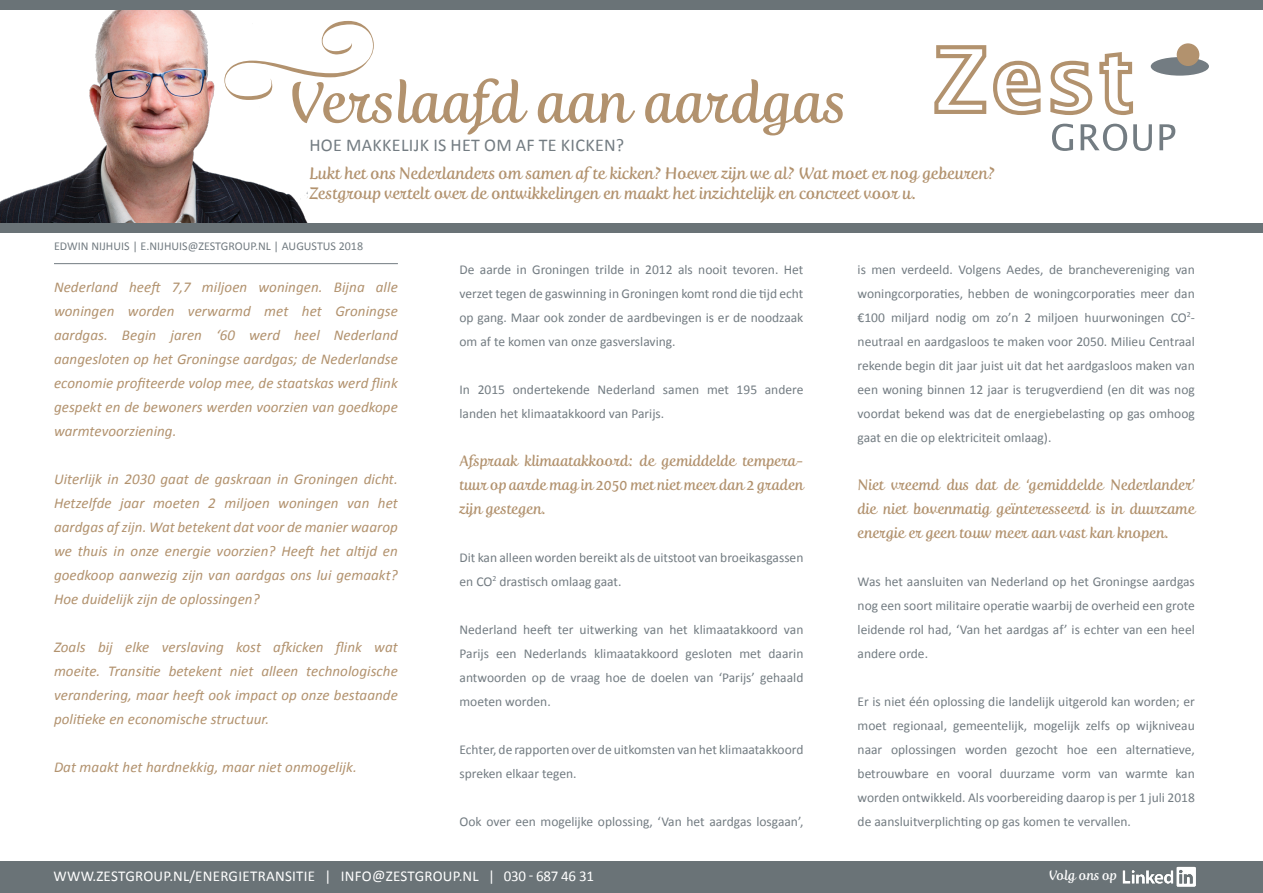
<style>
.page{position:relative;width:1263px;height:893px;background:#fff}
.page>*{position:absolute;margin:0;border:0;box-sizing:border-box;transform-origin:0 0}
.t1{font:150px "Nymphette";color:#b2926e}
.t2{font:57px "Fertigo Pro Script";color:#b2926e}
.t3{font:18px "Calibri";letter-spacing:.02em;color:#737c82}
.t4{font:16.5px "Fertigo Pro Script";color:#b2926e}
.t5{font:italic 15px/24px "Calibri";letter-spacing:.005em;color:#b2926e;text-align:justify}
.t6{font:15px/24px "Fertigo Pro Script";color:#b2926e;text-align:justify}
.t7{font:15px "Calibri";letter-spacing:.02em;color:#fff}
.t8{font:13.5px/24px "Calibri";color:#737c82;text-align:justify}
.t9{font:13.5px "Fertigo Pro Script";color:#fff}
.t10{font:12px "Calibri";color:#737c82}
</style>
<div class="page">
<div style="left:0;top:861px;width:1263px;height:32px;background:#6a7377"></div>
<svg style="left:1052px;top:124px;width:21px;height:27px"></svg>
<svg style="left:1080px;top:124px;width:47px;height:27px"></svg>
<svg style="left:1133px;top:124px;width:19px;height:27px"></svg>
<svg style="left:1159px;top:124px;width:16px;height:26px"></svg>
<svg style="left:934px;top:45px;width:52px;height:69px"></svg>
<svg style="left:993px;top:61px;width:47px;height:54px"></svg>
<svg style="left:1050px;top:61px;width:42px;height:54px"></svg>
<svg style="left:1099px;top:52px;width:34px;height:63px"></svg>
<div style="left:1151px;top:57px;width:58px;height:19px;background:#737c82;border-radius:50%"></div>
<div style="left:1177px;top:43px;width:22px;height:23px;background:#b2926e;border-radius:50%"></div>
<img style="left:0;top:10px;width:307px;height:213px">
<div style="left:0;top:223px;width:1263px;height:10px;background:#6a7377"></div>
<div style="left:0;top:0;width:1263px;height:10px;background:#6a7377"></div>
<img style="left:1123px;top:866px;width:73px;height:20px">
<hr style="left:54px;top:263px;width:344px;height:1px;background:#737c82">
<p class="t1" style="left:221px;top:-31px;width:158px">K</p>
<p class="t3" style="left:309px;top:132px;width:316px">HOE MAKKELIJK IS HET OM AF TE KICKEN?</p>
<p class="t4" style="left:309px;top:163px;width:687px">Lukt het ons Nederlanders om samen af te kicken? Hoever zijn we al? Wat moet er nog gebeuren?</p>
<p class="t4" style="left:309px;top:183px;width:609px">Zestgroup vertelt over de ontwikkelingen en maakt het inzichtelijk en concreet voor u.</p>
<p class="t2" style="left:288px;top:70px;width:560px">Verslaafd aan aardgas</p>
<p class="t10" style="left:54px;top:238px;width:311px">EDWIN NIJHUIS | E.NIJHUIS@ZESTGROUP.NL | AUGUSTUS 2018</p>
<p class="t5" style="left:54px;top:275px;width:345px">Nederland heeft 7,7 miljoen woningen. Bijna alle woningen worden verwarmd met het Groningse aardgas. Begin jaren ‘60 werd heel Nederland aangesloten op het Groningse aardgas; de Nederlandse economie profiteerde volop mee, de staatskas werd flink gespekt en de bewoners werden voorzien van goedkope warmtevoorziening.</p>
<p class="t5" style="left:54px;top:467px;width:345px">Uiterlijk in 2030 gaat de gaskraan in Groningen dicht.<br>Hetzelfde jaar moeten 2 miljoen woningen van het aardgas af zijn. Wat betekent dat voor de manier waarop we thuis in onze energie voorzien? Heeft het altijd en goedkoop aanwezig zijn van aardgas ons lui gemaakt?<br>Hoe duidelijk zijn de oplossingen?</p>
<p class="t5" style="left:54px;top:635px;width:345px">Zoals bij elke verslaving kost afkicken flink wat moeite. Transitie betekent niet alleen technologische verandering, maar heeft ook impact op onze bestaande politieke en economische structuur.</p>
<p class="t5" style="left:54px;top:755px;width:304px">Dat maakt het hardnekkig, maar niet onmogelijk.</p>
<p class="t8" style="left:459px;top:257px;width:345px">De aarde in Groningen trilde in 2012 als nooit tevoren. Het verzet tegen de gaswinning in Groningen komt rond die tijd echt op gang. Maar ook zonder de aardbevingen is er de noodzaak om af te komen van onze gasverslaving.</p>
<p class="t8" style="left:459px;top:377px;width:345px">In 2015 ondertekende Nederland samen met 195 andere landen het klimaatakkoord van Parijs.</p>
<p class="t6" style="left:459px;top:449px;width:345px">Afspraak klimaatakkoord: de gemiddelde tempera&shy;tuur op aarde mag in 2050 met niet meer dan 2 graden zijn gestegen.</p>
<p class="t8" style="left:459px;top:545px;width:345px">Dit kan alleen worden bereikt als de uitstoot van broeikasgassen en CO<sup>2</sup> drastisch omlaag gaat.</p>
<p class="t8" style="left:459px;top:617px;width:345px">Nederland heeft ter uitwerking van het klimaatakkoord van Parijs een Nederlands klimaatakkoord gesloten met daarin antwoorden op de vraag hoe de doelen van ‘Parijs’ gehaald moeten worden.</p>
<p class="t8" style="left:459px;top:737px;width:345px">Echter, de rapporten over de uitkomsten van het klimaatakkoord spreken elkaar tegen.</p>
<p class="t8" style="left:459px;top:809px;width:345px">Ook over een mogelijke oplossing, ‘Van het aardgas losgaan’,</p>
<p class="t7" style="left:53px;top:866px;width:542px">WWW.ZESTGROUP.NL/ENERGIETRANSITIE | INFO@ZESTGROUP.NL | 030 - 687 46 31</p>
<p class="t8" style="left:857px;top:257px;width:339px">is men verdeeld. Volgens Aedes, de branchevereniging van woningcorporaties, hebben de woningcorporaties meer dan €100 miljard nodig om zo’n 2 miljoen huurwoningen CO<sup>2</sup>- neutraal en aardgasloos te maken voor 2050. Milieu Centraal rekende begin dit jaar juist uit dat het aardgasloos maken van een woning binnen 12 jaar is terugverdiend (en dit was nog voordat bekend was dat de energiebelasting op gas omhoog gaat en die op elektriciteit omlaag).</p>
<p class="t6" style="left:857px;top:473px;width:339px">Niet vreemd dus dat de ‘gemiddelde Nederlander’ die niet bovenmatig geïnteresseerd is in duurzame energie er geen touw meer aan vast kan knopen.</p>
<p class="t8" style="left:857px;top:569px;width:339px">Was het aansluiten van Nederland op het Groningse aardgas nog een soort militaire operatie waarbij de overheid een grote leidende rol had, ‘Van het aardgas af’ is echter van een heel andere orde.</p>
<p class="t8" style="left:857px;top:689px;width:339px">Er is niet één oplossing die landelijk uitgerold kan worden; er moet regionaal, gemeentelijk, mogelijk zelfs op wijkniveau naar oplossingen worden gezocht hoe een alternatieve, betrouwbare en vooral duurzame vorm van warmte kan worden ontwikkeld. Als voorbereiding daarop is per 1 juli 2018 de aansluitverplichting op gas komen te vervallen.</p>
<p class="t9" style="left:1049px;top:867px;width:70px">Volg ons op</p>
</div>
